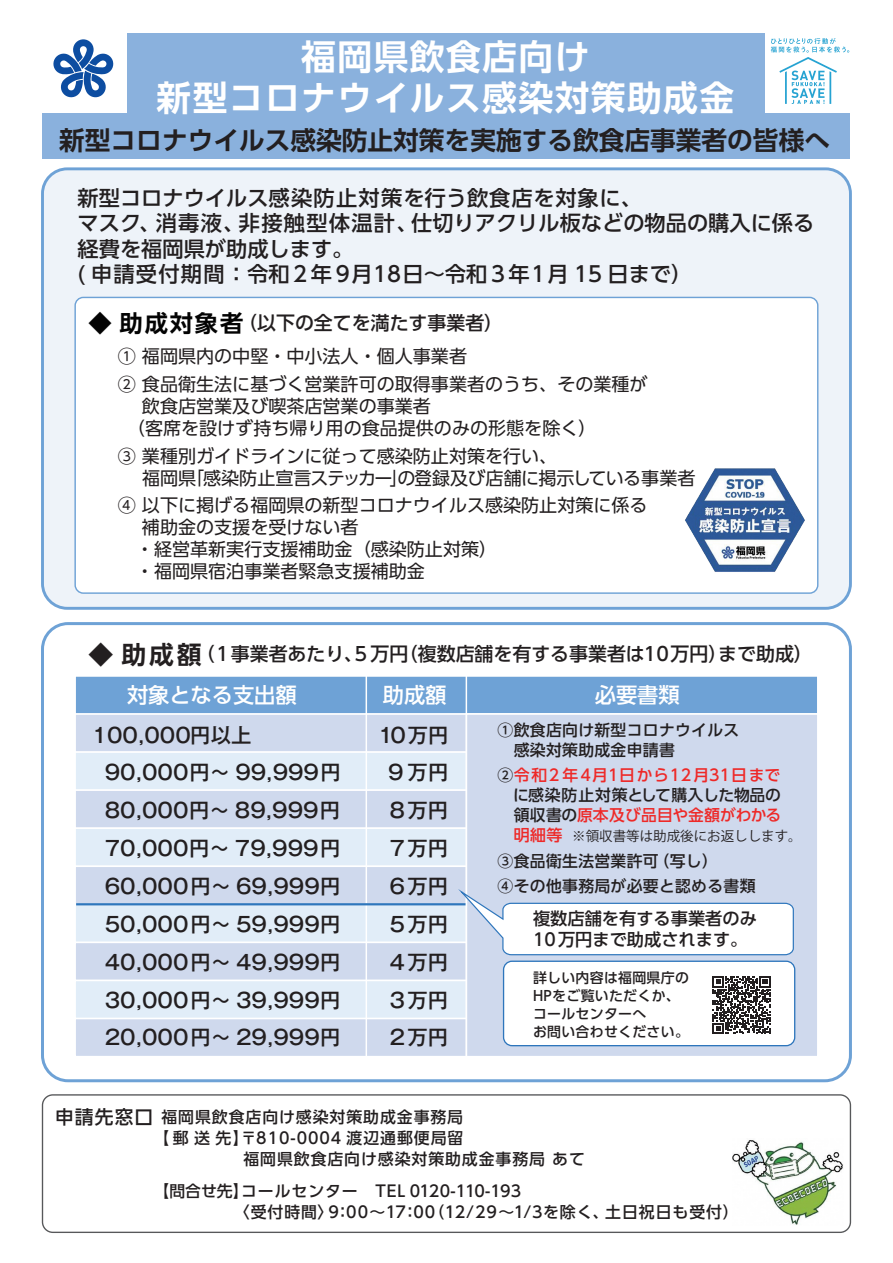
<style>
.page{position:relative;width:893px;height:1263px;background:#fff}
.page>*{position:absolute;margin:0;border:0;box-sizing:border-box;transform-origin:0 0}
.t1{font:700 34.8px/40.7px "UD Shin Go Pro De";letter-spacing:.04em;color:#fff;text-align:center}
.t2{font:700 25.65px "UD Shin Go Pro De";color:#231f20}
.t3{font:500 21.15px/25.5px "UD Shin Go Pro";color:#231f20}
.t4{font:500 21.15px "UD Shin Go Pr 6";color:#fff}
.t5{font:500 20.4px "Gothic MB101 Pr 5";color:#231f20}
.t6{font:500 18.9px "UD Shin Go Pro";color:#231f20}
.t7{font:500 18.75px "UD Shin Go Pro";letter-spacing:.06em;color:#231f20}
.t8{font:18px/22px "UD Shin Go Pro";color:#231f20}
.t9{font:500 17.25px/21.5px "UD Shin Go Pro";color:#231f20}
.t10{font:500 15.9px/20.7px "UD Shin Go Pro";letter-spacing:.06em;color:#231f20}
.t11{font:500 15.75px/20.1px "UD Shin Go Pro";letter-spacing:.02em;color:#231f20}
.t12{font:500 15.75px "UD Shin Go Pro";letter-spacing:.02em;color:#ee2928}
.t13{font:500 15.75px "UD Shin Go Pro";color:#ee2928}
.t14{font:500 15.75px "UD Shin Go Pro";letter-spacing:-.02em;color:#231f20}
.t15{font:500 13.95px/18px "UD Shin Go Pro";letter-spacing:.02em;color:#231f20}
.t16{font:13.5px "Koz Go Pr 6 N";color:#231f20}
.s1{font-family:"UD Shin Go Pro De";font-weight:700;font-size:23.25px;color:#030303}
.s2{font-family:"UD Shin Go Pro De";font-weight:700;font-size:24.75px}
.s3{color:#231f20}
</style>
<div class="page">
<div style="left:42px;top:113px;width:808px;height:45px;background:#8ab1dd"></div>
<div style="left:128px;top:33px;width:637px;height:116px;background:#8ab1dd"></div>
<div style="left:42px;top:169px;width:808px;height:439px;background:#eef3f9;border-radius:25px"></div>
<div style="left:41px;top:167px;width:811px;height:443px;border:3px solid #6ea2d6;border-radius:25px"></div>
<div style="left:75px;top:297px;width:743px;height:296px;background:#fff;border-radius:8px"></div>
<div style="left:41px;top:622px;width:811px;height:460px;border:3px solid #6ea2d6;border-radius:26px"></div>
<div style="left:42px;top:1094px;width:809px;height:139px;border:1px solid #57585a;border-radius:10px"></div>
<div style="left:74px;top:675px;width:744px;height:40px;background:#6ea2d6;border:2px solid #fff"></div>
<div style="left:74px;top:713px;width:744px;height:40px;background:#cfd9ed;border:2px solid #fff"></div>
<div style="left:74px;top:751px;width:744px;height:40px;background:#e1edf8;border:2px solid #fff"></div>
<div style="left:74px;top:789px;width:744px;height:40px;background:#cfd9ed;border:2px solid #fff"></div>
<div style="left:74px;top:827px;width:744px;height:40px;background:#e1edf8;border:2px solid #fff"></div>
<div style="left:74px;top:865px;width:744px;height:40px;background:#cfd9ed;border:2px solid #fff"></div>
<div style="left:74px;top:903px;width:744px;height:40px;background:#e1edf8;border:2px solid #fff"></div>
<div style="left:74px;top:942px;width:744px;height:39px;background:#cfd9ed;border:2px solid #fff"></div>
<div style="left:74px;top:980px;width:744px;height:39px;background:#e1edf8;border:2px solid #fff"></div>
<div style="left:74px;top:1018px;width:744px;height:39px;background:#cfd9ed;border:2px solid #fff"></div>
<div style="left:466px;top:713px;width:352px;height:344px;background:#cfd9ed;border:1px solid #fff"></div>
<svg style="left:53px;top:39px;width:61px;height:59px"></svg>
<hr style="left:366px;top:670px;width:1px;height:392px;background:#fff">
<hr style="left:466px;top:670px;width:1px;height:392px;background:#fff">
<svg style="left:454px;top:886px;width:340px;height:70px"></svg>
<img style="left:685px;top:468px;width:120px;height:104px">
<div style="left:504px;top:961px;width:291px;height:85px;background:#fff;border-radius:8px"></div>
<div style="left:503px;top:960px;width:292px;height:86px;border:1px solid #2e76bc;border-radius:8px"></div>
<hr style="left:76px;top:903px;width:390px;height:2px;background:#2e76bc">
<svg style="left:771px;top:38px;width:78px;height:66px"></svg>
<svg style="left:713px;top:976px;width:57px;height:58px"></svg>
<img style="left:732px;top:1140px;width:111px;height:85px">
<h1 class="t1" style="left:157px;top:36px;width:579px">福岡県飲食店向け<br>新型コロナウイルス感染対策助成金</h1>
<h2 class="t2" style="left:59px;top:119px;width:772px">新型コロナウイルス感染防止対策を実施する飲食店事業者の皆様へ</h2>
<p class="t3" style="left:78px;top:185px;width:738px">新型コロナウイルス感染防止対策を行う飲食店を対象に、<br>マスク、消毒液、非接触型体温計、仕切りアクリル板などの物品の購入に係る経費を福岡県が助成します。<br>( 申請受付期間：令和２年９月18日～令和３年１月 15 日まで）</p>
<p class="t6" style="left:88px;top:308px;width:416px"><span class="s1">◆ 助成対象者</span>（以下の全てを満たす事業者）</p>
<p class="t8" style="left:118px;top:342px;width:531px;line-height:27.8px">① 福岡県内の中堅・中小法人・個人事業者　<br>② 食品衛生法に基づく営業許可の取得事業者のうち、その業種が</p>
<p class="t8" style="left:127px;top:394px;width:471px;text-indent:-9px">　 飲食店営業及び喫茶店営業の事業者<br>（客席を設けず持ち帰り用の食品提供のみの形態を除く）</p>
<p class="t8" style="left:142px;top:444px;width:555px;text-indent:-24px">③ 業種別ガイドラインに従って感染防止対策を行い、<br>福岡県「感染防止宣言ステッカー」の登録及び店舗に掲示している事業者</p>
<p class="t8" style="left:118px;top:494px;width:531px">④ 以下に掲げる福岡県の新型コロナウイルス感染防止対策に係る　 補助金の支援を受けない者<br>　・経営革新実行支援補助金（感染防止対策）<br>　・福岡県宿泊事業者緊急支援補助金</p>
<p class="t6" style="left:88px;top:639px;width:726px"><span class="s2">◆ 助成額</span>（１事業者あたり、５万円（複数店舗を有する事業者は10万円）まで助成）</p>
<p class="t4" style="left:127px;top:678px;width:171px">対象となる支出額</p>
<p class="t4" style="left:383px;top:678px;width:65px">助成額</p>
<p class="t4" style="left:595px;top:678px;width:86px">必要書類</p>
<p class="t5" style="left:92px;top:718px;width:161px">100,000円以上</p>
<p class="t5" style="left:378px;top:718px;width:72px">10万円</p>
<p class="t5" style="left:105px;top:756px;width:238px">90,000円～ 99,999円</p>
<p class="t5" style="left:388px;top:756px;width:62px">9万円</p>
<p class="t5" style="left:105px;top:794px;width:237px">80,000円～ 89,999円</p>
<p class="t5" style="left:387px;top:794px;width:63px">８万円</p>
<p class="t5" style="left:105px;top:831px;width:237px">70,000円～ 79,999円</p>
<p class="t5" style="left:387px;top:831px;width:63px">７万円</p>
<p class="t5" style="left:105px;top:869px;width:237px">60,000円～ 69,999円</p>
<p class="t5" style="left:387px;top:869px;width:63px">６万円</p>
<p class="t5" style="left:105px;top:907px;width:237px">50,000円～ 59,999円</p>
<p class="t5" style="left:387px;top:907px;width:63px">５万円</p>
<p class="t5" style="left:105px;top:945px;width:237px">40,000円～ 49,999円</p>
<p class="t5" style="left:387px;top:945px;width:63px">４万円</p>
<p class="t5" style="left:105px;top:983px;width:237px">30,000円～ 39,999円</p>
<p class="t5" style="left:387px;top:983px;width:63px">３万円</p>
<p class="t5" style="left:105px;top:1021px;width:237px">20,000円～ 29,999円</p>
<p class="t5" style="left:387px;top:1021px;width:63px">２万円</p>
<p class="t11" style="left:498px;top:719px;width:243px">①飲食店向け新型コロナウイルス　感染対策助成金申請書</p>
<p class="t12" style="left:498px;top:762px;width:284px"><span class="s3">②</span>令和２年４月１日から12月31日まで</p>
<p class="t14" style="left:513px;top:783px;width:269px">に感染防止対策として購入した物品の</p>
<p class="t13" style="left:498px;top:803px;width:285px"><span class="s3">　領収書の</span>原本及び品目や金額がわかる</p>
<p class="t12" style="left:514px;top:823px;width:50px">明細等</p>
<p class="t11" style="left:498px;top:848px;width:259px;line-height:25.3px">③食品衛生法営業許可（写し）<br>④その他事務局が必要と認める書類</p>
<p class="t16" style="left:572px;top:829px;width:231px">※領収書等は助成後にお返しします。</p>
<p class="t9" style="left:533px;top:907px;width:225px">複数店舗を有する事業者のみ<br>10万円まで助成されます。</p>
<p class="t15" style="left:533px;top:968px;width:157px">詳しい内容は福岡県庁の<br>HPをご覧いただくか、コールセンターへ<br>お問い合わせください。</p>
<p class="t7" style="left:55px;top:1102px;width:120px">申請先窓口　</p>
<p class="t10" style="left:161px;top:1106px;width:303px">福岡県飲食店向け感染対策助成金事務局</p>
<p class="t10" style="left:154px;top:1127px;width:311px">【郵送先】〒810-0004 渡辺通郵便局留</p>
<p class="t10" style="left:243px;top:1148px;width:343px">福岡県飲食店向け感染対策助成金事務局 あて</p>
<p class="t10" style="left:234px;top:1180px;width:506px;text-indent:-80px">【問合せ先】コールセンター　TEL 0120-110-193<br>〈受付時間〉9：00～17：00（12/29～1/3を除く、土日祝日も受付）</p>
</div>
